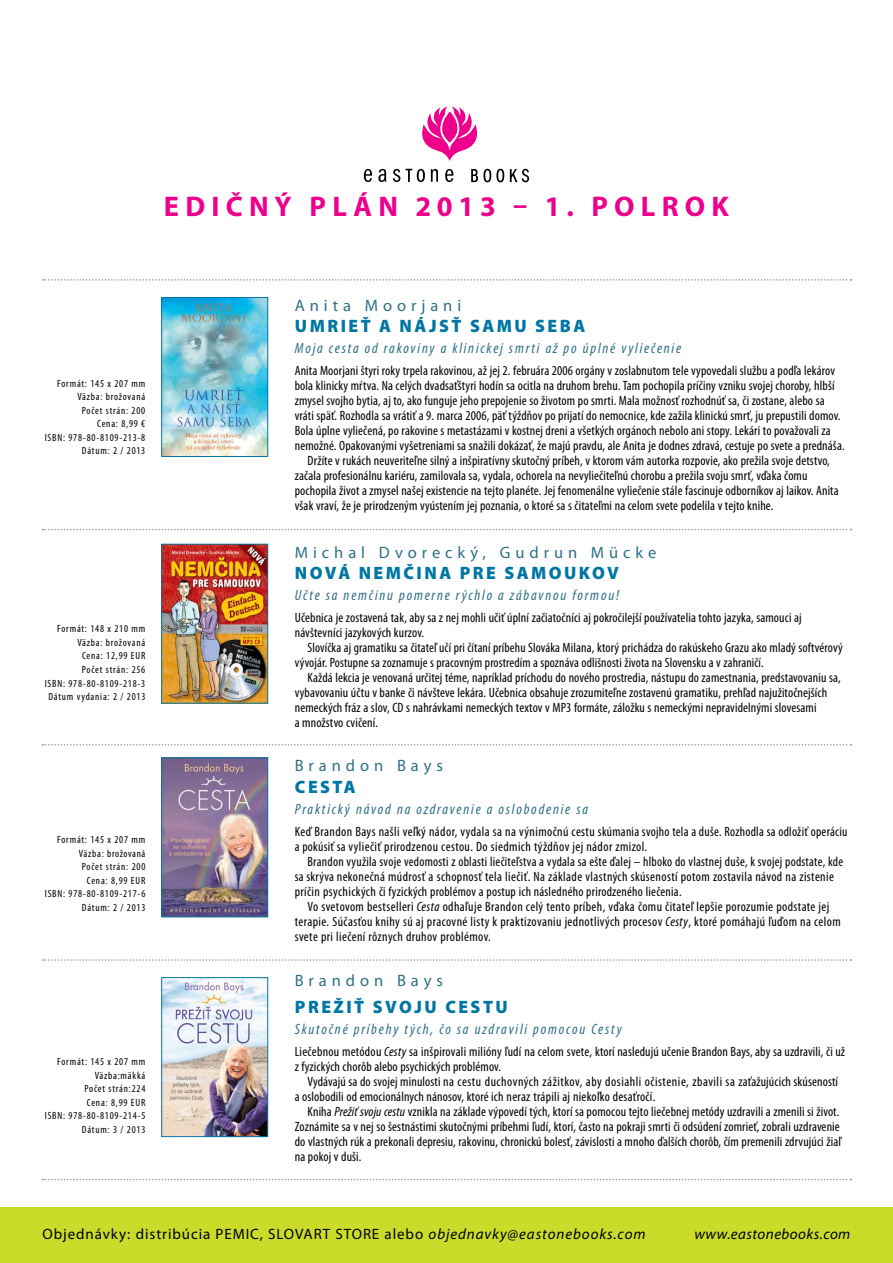
<style>
.page{position:relative;width:893px;height:1263px;background:#fff}
.page>*{position:absolute;margin:0;border:0;box-sizing:border-box;transform-origin:0 0}
.t1{font:700 28.5px "Myriad Pro";letter-spacing:.22em;color:#ec008c}
.t2{font:900 18px "Myriad Pro";letter-spacing:.14em;color:#0076a3}
.t3{font:16.5px "Myriad Pro";letter-spacing:.3em;color:#2e6f87}
.t4{font:italic condensed 15px "Myriad Pro";letter-spacing:.12em;color:#2e6f87}
.t5{font:15px "Myriad Pro";letter-spacing:.06em;color:#000}
.t6{font:italic 15px "Myriad Pro";letter-spacing:.03em;color:#000}
.t7{font:condensed 13.5px/15px "Myriad Pro";letter-spacing:.01em;color:#000}
.t8{font:condensed 13.5px/15px "Myriad Pro";letter-spacing:.03em;color:#000}
.t9{font:condensed 10.5px/13.5px "Myriad Pro";letter-spacing:.075em;color:#000;text-align:right}
.s1{font-style:italic}
</style>
<div class="page">
<div style="left:0;top:1207px;width:893px;height:56px;background:#cadb2a"></div>
<svg style="left:364px;top:169px;width:8px;height:13px"></svg>
<svg style="left:378px;top:169px;width:8px;height:13px"></svg>
<svg style="left:393px;top:169px;width:7px;height:13px"></svg>
<svg style="left:431px;top:169px;width:7px;height:13px"></svg>
<svg style="left:445px;top:169px;width:8px;height:13px"></svg>
<svg style="left:406px;top:169px;width:19px;height:13px"></svg>
<svg style="left:471px;top:169px;width:33px;height:13px"></svg>
<svg style="left:510px;top:169px;width:19px;height:13px"></svg>
<svg style="left:422px;top:106px;width:56px;height:55px"></svg>
<img style="left:163px;top:299px;width:103px;height:156px">
<div style="left:161px;top:297px;width:107px;height:160px;border:1px solid #0076a3"></div>
<img style="left:163px;top:546px;width:103px;height:155px">
<div style="left:161px;top:544px;width:107px;height:159px;border:1px solid #0076a3"></div>
<img style="left:163px;top:760px;width:103px;height:155px">
<div style="left:161px;top:758px;width:107px;height:159px;border:1px solid #0076a3"></div>
<img style="left:163px;top:979px;width:103px;height:156px">
<div style="left:161px;top:977px;width:107px;height:160px;border:1px solid #0076a3"></div>
<svg style="left:43px;top:279px;width:808px;height:2px"></svg>
<svg style="left:43px;top:529px;width:808px;height:1px"></svg>
<svg style="left:43px;top:744px;width:808px;height:1px"></svg>
<svg style="left:43px;top:959px;width:808px;height:2px"></svg>
<svg style="left:43px;top:1179px;width:808px;height:1px"></svg>
<h1 class="t1" style="left:164px;top:188px;width:566px">EDIČNÝ PLÁN 2013 – 1. POLROK</h1>
<p class="t3" style="left:295px;top:295px;width:168px">Anita Moorjani</p>
<h2 class="t2" style="left:295px;top:316px;width:292px">UMRIEŤ A NÁJSŤ SAMU SEBA</h2>
<p class="t9" style="left:45px;top:377px;width:102px">Formát: 145 x 207 mm<br>Väzba: brožovaná<br>Počet strán: 200<br>Cena: 8,99 €<br>ISBN: 978-80-8109-213-8<br>Dátum: 2 / 2013</p>
<p class="t9" style="left:45px;top:622px;width:102px">Formát: 148 x 210 mm<br>Väzba: brožovaná<br>Cena: 12,99 EUR<br>Počet strán: 256<br>ISBN: 978-80-8109-218-3<br>Dátum vydania: 2 / 2013</p>
<p class="t9" style="left:45px;top:833px;width:102px">Formát: 145 x 207 mm<br>Väzba: brožovaná<br>Počet strán: 200<br>Cena: 8,99 EUR<br>ISBN: 978-80-8109-217-6<br>Dátum: 2 / 2013</p>
<p class="t9" style="left:45px;top:1055px;width:102px">Formát: 145 x 207 mm<br>Väzba:mäkká<br>Počet strán:224<br>Cena: 8,99 EUR<br>ISBN: 978-80-8109-214-5<br>Dátum: 3 / 2013</p>
<p class="t4" style="left:295px;top:339px;width:388px">Moja cesta od rakoviny a klinickej smrti až po úplné vyliečenie</p>
<p class="t7" style="left:295px;top:363px;width:542px">Anita Moorjani štyri roky trpela rakovinou, až jej 2. februára 2006 orgány v zoslabnutom tele vypovedali službu a podľa lekárov</p>
<p class="t7" style="left:295px;top:378px;width:541px">bola klinicky mŕtva. Na celých dvadsaťštyri hodín sa ocitla na druhom brehu. Tam pochopila príčiny vzniku svojej choroby, hlbší</p>
<p class="t7" style="left:295px;top:393px;width:531px">zmysel svojho bytia, aj to, ako funguje jeho prepojenie so životom po smrti. Mala možnosť rozhodnúť sa, či zostane, alebo sa</p>
<p class="t7" style="left:295px;top:408px;width:547px">vráti späť. Rozhodla sa vrátiť a 9. marca 2006, päť týždňov po prijatí do nemocnice, kde zažila klinickú smrť, ju prepustili domov.</p>
<p class="t7" style="left:295px;top:423px;width:538px">Bola úplne vyliečená, po rakovine s metastázami v kostnej dreni a všetkých orgánoch nebolo ani stopy. Lekári to považovali za</p>
<p class="t7" style="left:295px;top:438px;width:551px">nemožné. Opakovanými vyšetreniami sa snažili dokázať, že majú pravdu, ale Anita je dodnes zdravá, cestuje po svete a prednáša.</p>
<p class="t7" style="left:307px;top:453px;width:524px">Držíte v rukách neuveriteľne silný a inšpiratívny skutočný príbeh, v ktorom vám autorka rozpovie, ako prežila svoje detstvo,</p>
<p class="t7" style="left:295px;top:468px;width:514px">začala profesionálnu kariéru, zamilovala sa, vydala, ochorela na nevyliečiteľnú chorobu a prežila svoju smrť, vďaka čomu</p>
<p class="t7" style="left:295px;top:483px;width:545px">pochopila život a zmysel našej existencie na tejto planéte. Jej fenomenálne vyliečenie stále fascinuje odborníkov aj laikov. Anita</p>
<p class="t7" style="left:295px;top:498px;width:480px">však vraví, že je prirodzeným vyústením jej poznania, o ktoré sa s čitateľmi na celom svete podelila v tejto knihe.</p>
<p class="t3" style="left:295px;top:542px;width:363px">Michal Dvorecký, Gudrun Mücke</p>
<h2 class="t2" style="left:295px;top:563px;width:326px">NOVÁ NEMČINA PRE SAMOUKOV</h2>
<p class="t4" style="left:295px;top:586px;width:326px">Učte sa nemčinu pomerne rýchlo a zábavnou formou!</p>
<p class="t7" style="left:295px;top:610px;width:508px">Učebnica je zostavená tak, aby sa z nej mohli učiť úplní začiatočníci aj pokročilejší používatelia tohto jazyka, samouci aj návštevníci jazykových kurzov.</p>
<p class="t7" style="left:295px;top:640px;width:550px;text-indent:13px">Slovíčka aj gramatiku sa čitateľ učí pri čítaní príbehu Slováka Milana, ktorý prichádza do rakúskeho Grazu ako mladý softvérový vývojár. Postupne sa zoznamuje s pracovným prostredím a spoznáva odlišnosti života na Slovensku a v zahraničí.</p>
<p class="t7" style="left:295px;top:670px;width:547px;text-indent:13px">Každá lekcia je venovaná určitej téme, napríklad príchodu do nového prostredia, nástupu do zamestnania, predstavovaniu sa, vybavovaniu účtu v banke či návšteve lekára. Učebnica obsahuje zrozumiteľne zostavenú gramatiku, prehľad najužitočnejších nemeckých fráz a slov, CD s nahrávkami nemeckých textov v MP3 formáte, záložku s nemeckými nepravidelnými slovesami<br>a množstvo cvičení.</p>
<p class="t3" style="left:295px;top:756px;width:150px">Brandon Bays</p>
<h2 class="t2" style="left:295px;top:776px;width:62px">CESTA</h2>
<p class="t4" style="left:295px;top:800px;width:295px">Praktický návod na ozdravenie a oslobodenie sa</p>
<p class="t8" style="left:295px;top:823px;width:554px">Keď Brandon Bays našli veľký nádor, vydala sa na výnimočnú cestu skúmania svojho tela a duše. Rozhodla sa odložiť operáciu a pokúsiť sa vyliečiť prirodzenou cestou. Do siedmich týždňov jej nádor zmizol.</p>
<p class="t7" style="left:295px;top:853px;width:550px;text-indent:13px">Brandon využila svoje vedomosti z oblasti liečiteľstva a vydala sa ešte ďalej – hlboko do vlastnej duše, k svojej podstate, kde sa skrýva nekonečná múdrosť a schopnosť tela liečiť. Na základe vlastných skúseností potom zostavila návod na zistenie príčin psychických či fyzických problémov a postup ich následného prirodzeného liečenia.</p>
<p class="t8" style="left:295px;top:898px;width:548px;text-indent:13px">Vo svetovom bestselleri <span class="s1">Cesta</span> odhaľuje Brandon celý tento príbeh, vďaka čomu čitateľ lepšie porozumie podstate jej terapie. Súčasťou knihy sú aj pracovné listy k praktizovaniu jednotlivých procesov <span class="s1">Cesty</span>, ktoré pomáhajú ľuďom na celom svete pri liečení rôznych druhov problémov.</p>
<p class="t3" style="left:295px;top:970px;width:150px">Brandon Bays</p>
<h2 class="t2" style="left:295px;top:997px;width:212px">PREŽIŤ SVOJU CESTU</h2>
<p class="t4" style="left:295px;top:1020px;width:329px">Skutočné príbehy tých, čo sa uzdravili pomocou Cesty</p>
<p class="t7" style="left:295px;top:1044px;width:552px">Liečebnou metódou <span class="s1">Cesty</span> sa inšpirovali milióny ľudí na celom svete, ktorí nasledujú učenie Brandon Bays, aby sa uzdravili, či už z fyzických chorôb alebo psychických problémov.</p>
<p class="t7" style="left:295px;top:1074px;width:545px;text-indent:13px">Vydávajú sa do svojej minulosti na cestu duchovných zážitkov, aby dosiahli očistenie, zbavili sa zaťažujúcich skúseností a oslobodili od emocionálnych nánosov, ktoré ich neraz trápili aj niekoľko desaťročí.</p>
<p class="t7" style="left:295px;top:1104px;width:548px;text-indent:13px">Kniha <span class="s1">Prežiť svoju cestu</span> vznikla na základe výpovedí tých, ktorí sa pomocou tejto liečebnej metódy uzdravili a zmenili si život.<br>Zoznámite sa v nej so šestnástimi skutočnými príbehmi ľudí, ktorí, často na pokraji smrti či odsúdení zomrieť, zobrali uzdravenie do vlastných rúk a prekonali depresiu, rakovinu, chronickú bolesť, závislosti a mnoho ďalších chorôb, čím premenili zdrvujúci žiaľ na pokoj v duši.</p>
<p class="t5" style="left:43px;top:1225px;width:604px">Objednávky: distribúcia PEMIC, SLOVART STORE alebo <span class="s1">objednavky@eastonebooks.com</span></p>
<p class="t6" style="left:694px;top:1225px;width:158px">www.eastonebooks.com</p>
</div>
